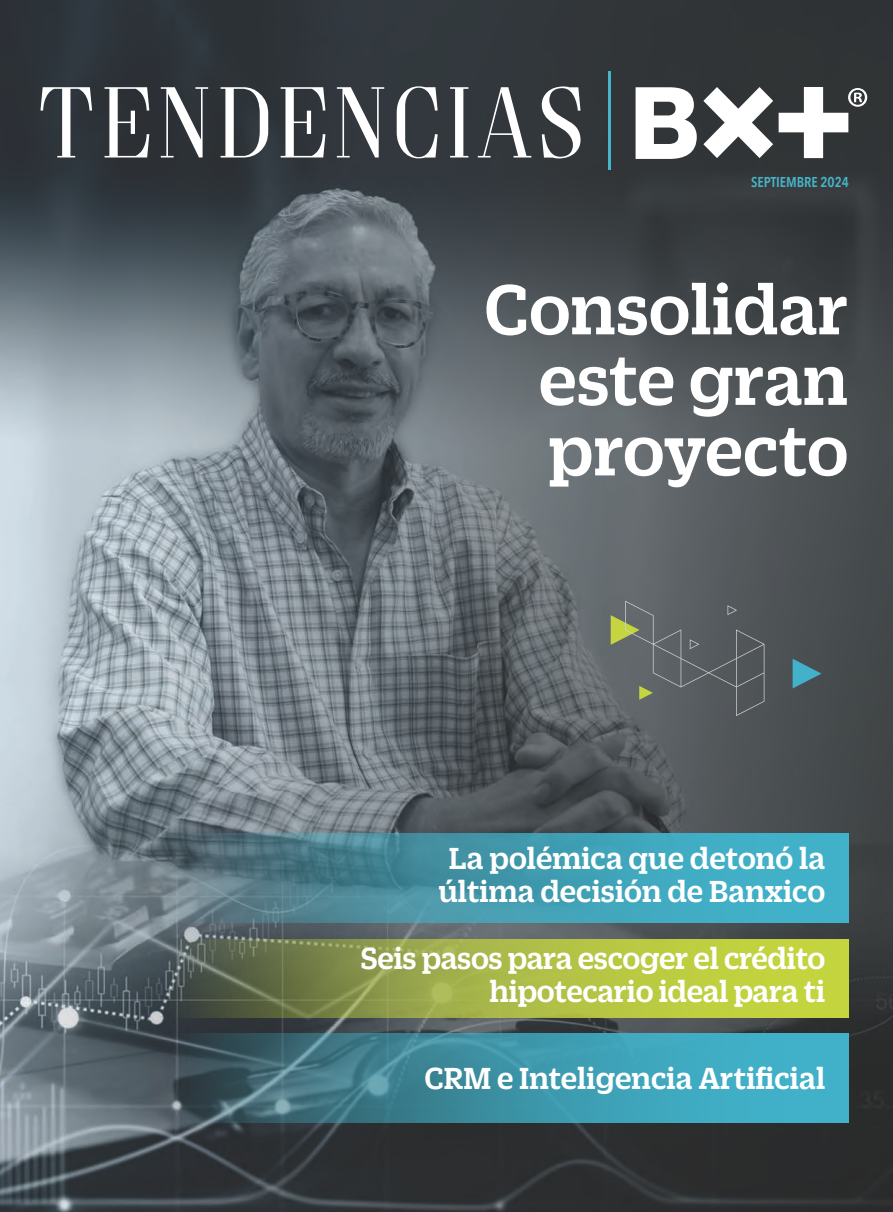
<style>
.page{position:relative;width:893px;height:1212px;background:#fff}
.page>*{position:absolute;margin:0;border:0;box-sizing:border-box;transform-origin:0 0}
.t1{font:500 76.5px/70.5px "Duplicate Slab";color:#fff;text-align:justify}
.t2{font:500 33px/33px "Duplicate Slab";letter-spacing:-.005em;color:#fff;text-align:right}
.t3{font:600 14.25px "Avenir Next Condensed";color:#46b5c9}
</style>
<div class="page">
<img style="left:0;top:0;width:893px;height:1212px">
<svg style="left:166px;top:939px;width:682px;height:78px;background:#9ba947"></svg>
<svg style="left:166px;top:833px;width:682px;height:90px;background:#4796a8"></svg>
<svg style="left:166px;top:1033px;width:682px;height:90px;background:#3f8d9e"></svg>
<svg style="left:40px;top:87px;width:52px;height:70px"></svg>
<svg style="left:105px;top:87px;width:44px;height:70px"></svg>
<svg style="left:161px;top:87px;width:47px;height:70px"></svg>
<svg style="left:221px;top:87px;width:47px;height:70px"></svg>
<svg style="left:281px;top:87px;width:44px;height:70px"></svg>
<svg style="left:337px;top:87px;width:47px;height:70px"></svg>
<svg style="left:397px;top:86px;width:41px;height:72px"></svg>
<svg style="left:450px;top:87px;width:18px;height:70px"></svg>
<svg style="left:478px;top:87px;width:53px;height:70px"></svg>
<svg style="left:542px;top:86px;width:38px;height:72px"></svg>
<svg style="left:636px;top:87px;width:61px;height:72px"></svg>
<svg style="left:703px;top:87px;width:70px;height:71px"></svg>
<svg style="left:779px;top:87px;width:88px;height:71px"></svg>
<hr style="left:609px;top:71px;width:2px;height:98px;background:#46b5c9">
<svg style="left:793px;top:659px;width:28px;height:29px"></svg>
<svg style="left:611px;top:601px;width:153px;height:115px;background:#5f6564"></svg>
<p class="t3" style="left:751px;top:170px;width:99px">SEPTIEMBRE 2024</p>
<h1 class="t1" style="left:539px;top:268px;width:311px;text-indent:-55px">Consolidar este gran proyecto</h1>
<p class="t2" style="left:438px;top:840px;width:388px;text-align:center">La polémica que detonó la última decisión de Banxico</p>
<p class="t2" style="left:360px;top:939px;width:466px">Seis pasos para escoger el crédito hipotecario ideal para ti</p>
<p class="t2" style="left:424px;top:1059px;width:402px">CRM e Inteligencia Artificial</p>
</div>
